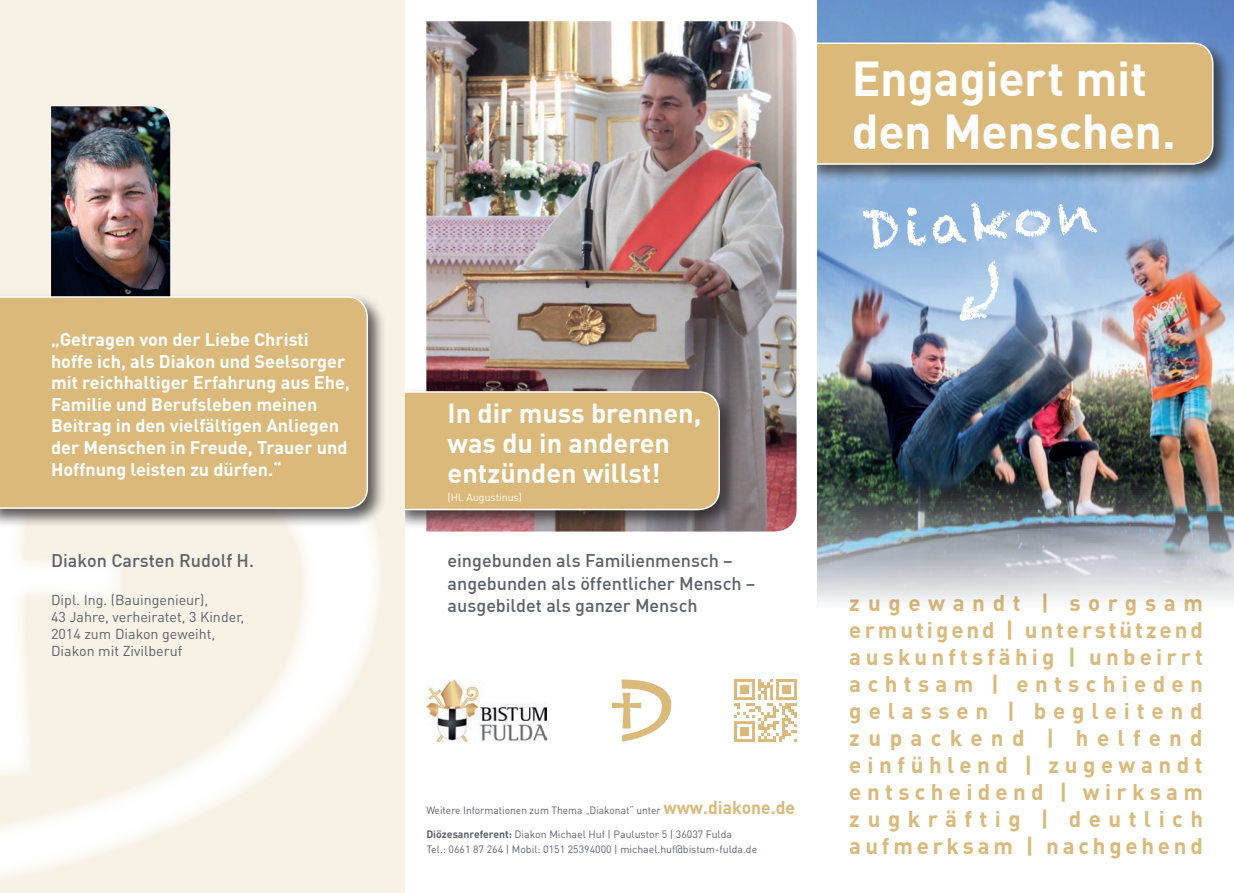
<style>
.page{position:relative;width:1234px;height:893px;background:#fff}
.page>*{position:absolute;margin:0;border:0;box-sizing:border-box;transform-origin:0 0}
.t1{font:700 48px/52.5px "DIN Pro";letter-spacing:-.005em;color:#fff}
.t2{font:700 27px/30px "DIN Pro";color:#fff}
.t3{font:700 22.35px/27px "DIN Pro";letter-spacing:.235em;color:#dab97a;text-align:justify}
.t4{font:700 18px/21.6px "DIN Pro";color:#fff}
.t5{font:500 18px/23.7px "DIN Pro";color:#5d616a}
.t6{font:14.25px/17.1px "DIN Pro";color:#5d616a}
.t7{font:10.5px/14.7px "DIN Pro";color:#5d616a}
.t8{font:10.5px "DIN Pro";color:#fff}
.s1{font-weight:700;font-size:18px;color:#dab97a}
.s2{font-weight:700}
</style>
<div class="page">
<img style="left:817px;top:0;width:416px;height:603px">
<div style="left:805px;top:39px;width:427px;height:145px;background:#231f20;opacity:.75"></div>
<div style="left:816px;top:42px;width:397px;height:124px;background:#dab97a"></div>
<div style="left:404px;top:0;width:412px;height:891px;background:#fff"></div>
<svg style="left:959px;top:260px;width:39px;height:61px"></svg>
<svg style="left:862px;top:202px;width:234px;height:47px"></svg>
<img style="left:426px;top:21px;width:370px;height:510px">
<img style="left:426px;top:679px;width:120px;height:63px">
<svg style="left:612px;top:679px;width:59px;height:62px"></svg>
<img style="left:734px;top:679px;width:62px;height:63px">
<div style="left:392px;top:387px;width:346px;height:142px;background:#231f20;opacity:.75"></div>
<div style="left:405px;top:390px;width:315px;height:121px;background:#dab97a"></div>
<div style="left:1px;top:0;width:404px;height:893px;background:#f8f2e6"></div>
<svg style="left:0;top:528px;width:379px;height:359px"></svg>
<svg style="left:0;top:528px;width:124px;height:248px"></svg>
<img style="left:51px;top:106px;width:119px;height:186px">
<div style="left:0;top:292px;width:387px;height:236px;background:#231f20;opacity:.75"></div>
<div style="left:0;top:295px;width:369px;height:215px;background:#dab97a"></div>
<p class="t4" style="left:51px;top:328px;width:300px">„Getragen von der Liebe Christi hoffe ich, als Diakon und Seelsorger mit reichhaltiger Erfahrung aus Ehe, Familie und Berufsleben meinen Beitrag in den vielfältigen Anliegen der Menschen in Freude, Trauer und Hoffnung leisten zu dürfen.“</p>
<p class="t5" style="left:51px;top:548px;width:204px">Diakon Carsten Rudolf H.</p>
<p class="t6" style="left:51px;top:591px;width:195px">Dipl. Ing. (Bauingenieur),<br>43 Jahre, verheiratet, 3 Kinder,<br>2014 zum Diakon geweiht,<br>Diakon mit Zivilberuf</p>
<h1 class="t1" style="left:851px;top:51px;width:325px">Engagiert mit den Menschen.</h1>
<h2 class="t2" style="left:447px;top:398px;width:255px">In dir muss brennen, was du in anderen entzünden willst!</h2>
<p class="t8" style="left:447px;top:490px;width:76px">(Hl. Augustinus)</p>
<p class="t5" style="left:447px;top:548px;width:309px">eingebunden als Familienmensch – angebunden als öffentlicher Mensch –</p>
<p class="t5" style="left:447px;top:593px;width:251px">ausgebildet als ganzer Mensch</p>
<p class="t7" style="left:426px;top:802px;width:370px">Weitere Informationen zum Thema „Diakonat“ unter <span class="s1">www.diakone.de</span></p>
<p class="t7" style="left:426px;top:827px;width:332px"><span class="s2">Diözesanreferent:</span> Diakon Michael Huf | Paulustor 5 | 36037 Fulda<br>Tel.: 0661 87 264 | Mobil: 0151 25394000 | michael.huf@bistum-fulda.de</p>
<p class="t3" style="left:849px;top:588px;width:355px">zugewandt | sorgsam ermutigend | unterstützend auskunftsfähig | unbeirrt achtsam | entschieden gelassen | begleitend zupackend | helfend einfühlend | zugewandt entscheidend | wirksam zugkräftig | deutlich aufmerksam | nachgehend</p>
</div>
